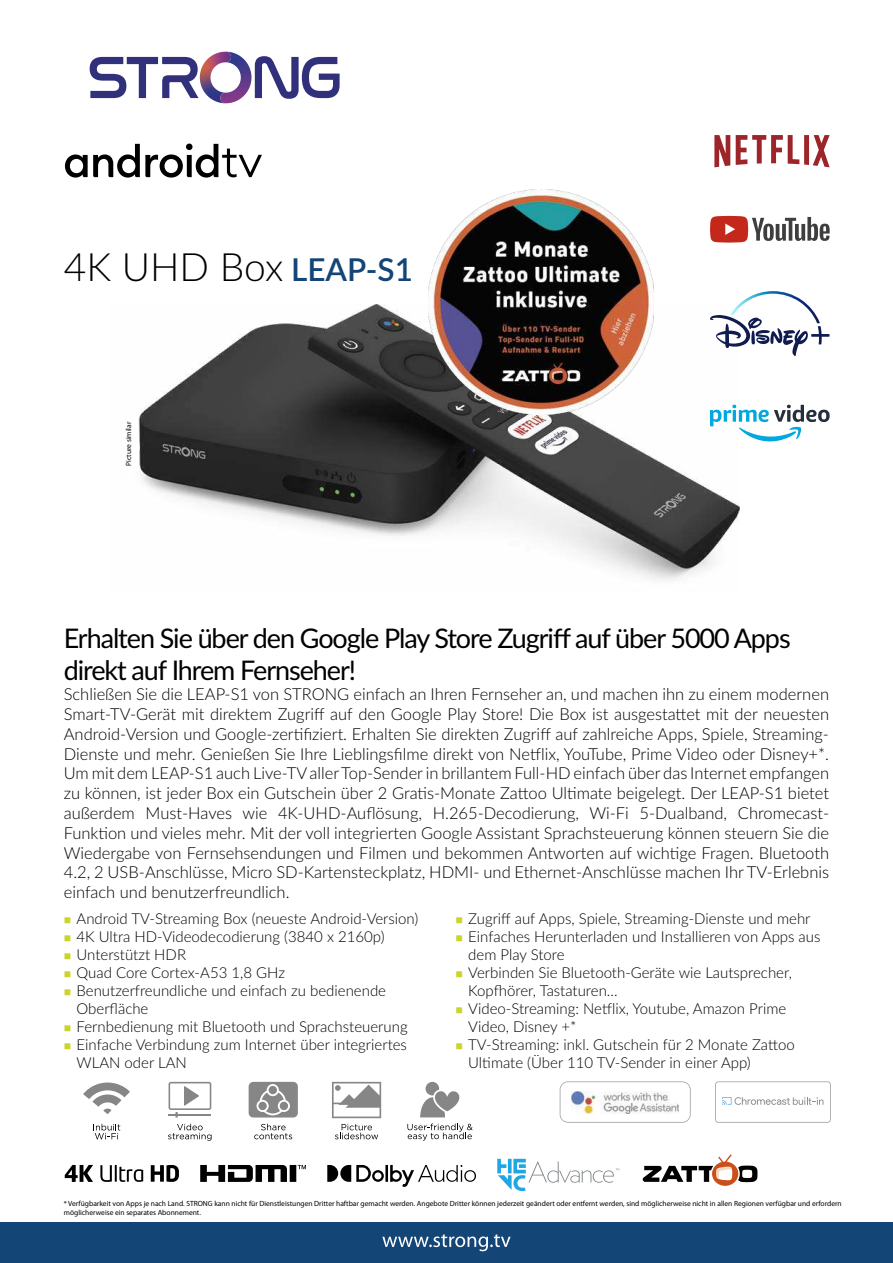
<style>
.page{position:relative;width:893px;height:1263px;background:#fff}
.page>*{position:absolute;margin:0;border:0;box-sizing:border-box;transform-origin:0 0}
.t1{font:300 39px "Lato";color:#000}
.t2{font:27px/32.4px "Lato";letter-spacing:-.04em;color:#000}
.t3{font:300 16.5px/19.8px "Lato";color:#000;text-align:justify}
.t4{font:300 15px/18px "Lato";color:#000}
.t5{font:7.5px/9px "Myriad Pro";color:#000}
.s1{font-weight:600;font-size:31.5px;color:#144577}
</style>
<div class="page">
<div style="left:0;top:1222px;width:893px;height:41px;background:#144577"></div>
<svg style="left:382px;top:1234px;width:129px;height:17px"></svg>
<svg style="left:255px;top:56px;width:85px;height:43px"></svg>
<svg style="left:90px;top:52px;width:151px;height:51px"></svg>
<svg style="left:407px;top:1123px;width:66px;height:17px"></svg>
<svg style="left:420px;top:1082px;width:39px;height:35px"></svg>
<svg style="left:169px;top:1082px;width:42px;height:35px"></svg>
<svg style="left:168px;top:1124px;width:44px;height:17px"></svg>
<svg style="left:254px;top:1124px;width:38px;height:15px"></svg>
<div style="left:249px;top:1082px;width:49px;height:35px;background:#868686;border-radius:5px"></div>
<svg style="left:256px;top:1084px;width:34px;height:31px"></svg>
<svg style="left:332px;top:1082px;width:49px;height:36px"></svg>
<svg style="left:335px;top:1124px;width:43px;height:15px"></svg>
<svg style="left:93px;top:1124px;width:27px;height:15px"></svg>
<svg style="left:83px;top:1082px;width:47px;height:32px"></svg>
<svg style="left:715px;top:1081px;width:116px;height:42px"></svg>
<svg style="left:560px;top:1081px;width:131px;height:42px"></svg>
<img style="left:571px;top:1091px;width:108px;height:22px">
<img style="left:138px;top:304px;width:602px;height:277px">
<svg style="left:710px;top:216px;width:120px;height:27px"></svg>
<svg style="left:710px;top:291px;width:119px;height:65px"></svg>
<svg style="left:710px;top:405px;width:120px;height:37px"></svg>
<svg style="left:714px;top:135px;width:116px;height:32px"></svg>
<svg style="left:65px;top:144px;width:197px;height:34px"></svg>
<svg style="left:64px;top:1154px;width:694px;height:37px"></svg>
<img style="left:428px;top:189px;width:225px;height:226px">
<h1 class="t1" style="left:64px;top:240px;width:351px">4K UHD Box <span class="s1">LEAP-S1</span></h1>
<p class="t5" style="left:124px;top:466px;width:45px;rotate:-90deg">Picture similar</p>
<h2 class="t2" style="left:64px;top:621px;width:728px">Erhalten Sie über den Google Play Store Zugriff auf über 5000 Apps direkt auf Ihrem Fernseher!</h2>
<p class="t3" style="left:64px;top:684px;width:767px">Schließen Sie die LEAP-S1 von STRONG einfach an Ihren Fernseher an, und machen ihn zu einem modernen Smart-TV-Gerät mit direktem Zugriff auf den Google Play Store! Die Box ist ausgestattet mit der neuesten Android-Version und Google-zertifiziert. Erhalten Sie direkten Zugriff auf zahlreiche Apps, Spiele, Streaming-Dienste und mehr. Genießen Sie Ihre Lieblingsfilme direkt von Netflix, YouTube, Prime Video oder Disney+*.<br>Um mit dem LEAP-S1 auch Live-TV aller Top-Sender in brillantem Full-HD einfach über das Internet empfangen zu können, ist jeder Box ein Gutschein über 2 Gratis-Monate Zattoo Ultimate beigelegt. Der LEAP-S1 bietet außerdem Must-Haves wie 4K-UHD-Auflösung, H.265-Decodierung, Wi-Fi 5-Dualband, Chromecast-Funktion und vieles mehr. Mit der voll integrierten Google Assistant Sprachsteuerung können steuern Sie die Wiedergabe von Fernsehsendungen und Filmen und bekommen Antworten auf wichtige Fragen. Bluetooth 4.2, 2 USB-Anschlüsse, Micro SD-Kartensteckplatz, HDMI- und Ethernet-Anschlüsse machen Ihr TV-Erlebnis einfach und benutzerfreundlich.</p>
<p class="t4" style="left:77px;top:909px;width:343px">Android TV-Streaming Box (neueste Android-Version)<br>4K Ultra HD-Videodecodierung (3840 x 2160p)<br>Unterstützt HDR<br>Quad Core Cortex-A53 1,8 GHz Benutzerfreundliche und einfach zu bedienende Oberfläche<br>Fernbedienung mit Bluetooth und Sprachsteuerung Einfache Verbindung zum Internet über integriertes WLAN oder LAN</p>
<p class="t4" style="left:468px;top:909px;width:354px">Zugriff auf Apps, Spiele, Streaming-Dienste und mehr Einfaches Herunterladen und Installieren von Apps aus dem Play Store<br>Verbinden Sie Bluetooth-Geräte wie Lautsprecher, Kopfhörer, Tastaturen…<br>Video-Streaming: Netflix, Youtube, Amazon Prime Video, Disney +*<br>TV-Streaming: inkl. Gutschein für 2 Monate Zattoo Ultimate (Über 110 TV-Sender in einer App)</p>
<p class="t5" style="left:64px;top:1199px;width:779px">* Verfügbarkeit von Apps je nach Land. STRONG kann nicht für Dienstleistungen Dritter haftbar gemacht werden. Angebote Dritter können jederzeit geändert oder entfernt werden, sind möglicherweise nicht in allen Regionen verfügbar und erfordern möglicherweise ein separates Abonnement.</p>
</div>
